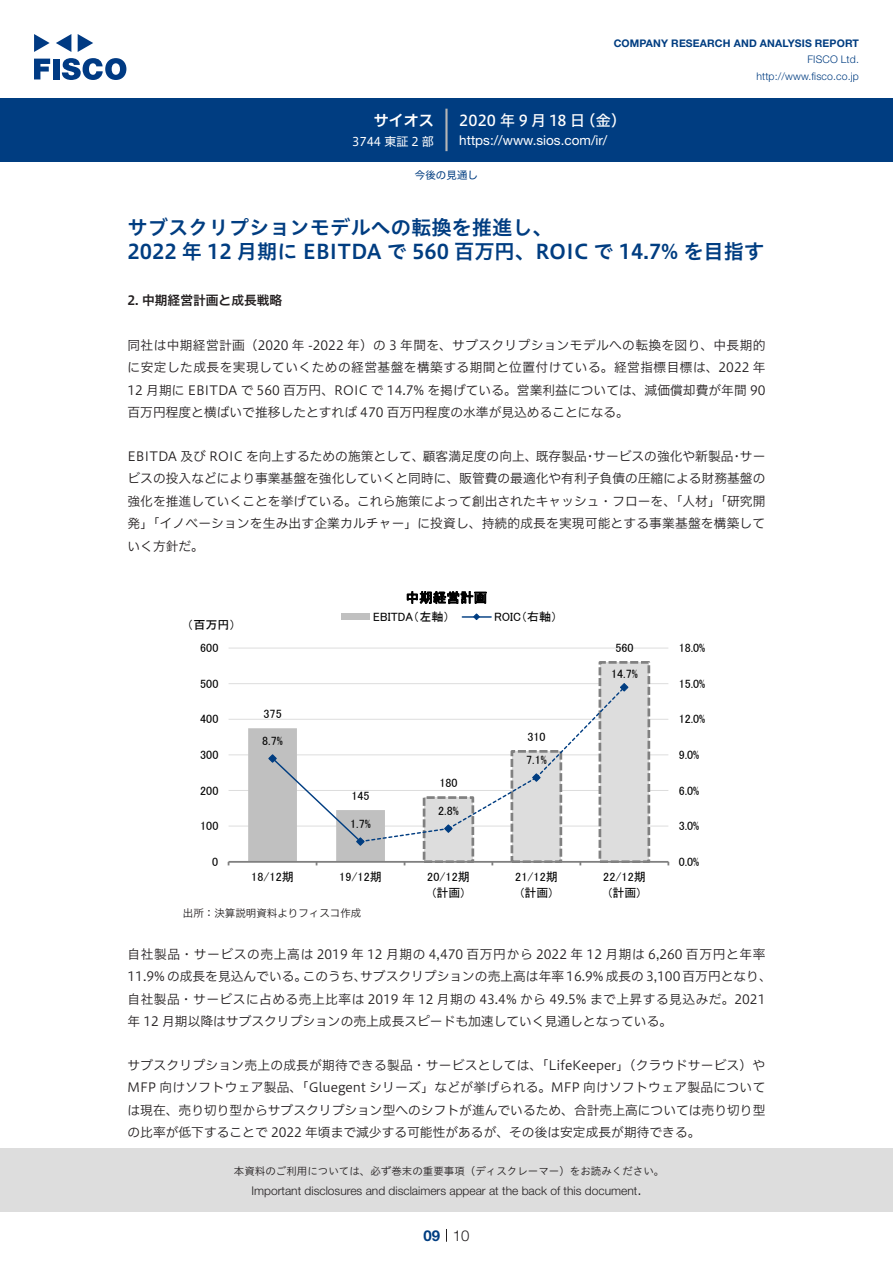
<style>
.page{position:relative;width:893px;height:1263px;background:#fff}
.page>*{position:absolute;margin:0;border:0;box-sizing:border-box;transform-origin:0 0}
.t1{font:20.25px/24px "Hiragino UD Sans Std W6";color:#003d81}
.t2{font:15px "Hiragino UD Sans F Std N W5";letter-spacing:.005em;color:#fff}
.t3{font:15px "Hiragino UD Sans F Std N W6";color:#fff}
.t4{font:300 15px "Helvetica Neue LT Std";color:#231f20}
.t5{font:700 15px "Helvetica Neue LT Std";color:#003d81}
.t6{font:13.5px "Helvetica Neue LT Std";color:#fff}
.t7{font:13.5px "MS P Gothic";letter-spacing:.01em;color:#000}
.t8{font:12.75px/22.5px "Hiragino UD Sans F Std N W3";color:#231f20}
.t9{font:12.75px "Hiragino UD Sans F Std N W6";color:#231f20}
.t10{font:12.15px "MS P Gothic";letter-spacing:.005em;color:#000}
.t11{font:12px/15.6px "MS P Gothic";letter-spacing:.005em;color:#000;text-align:center}
.t12{font:300 12px "Helvetica Neue LT Std";color:#231f20}
.t13{font:12px "Hiragino UD Sans F Std N W4";color:#fff}
.t14{font:10.5px "Hiragino UD Sans Std W3";color:#231f20}
.t15{font:700 10.5px "Helvetica Neue LT Std";letter-spacing:.015em;color:#003d81}
.t16{font:300 10.5px/16.5px "Helvetica Neue LT Std";letter-spacing:.015em;color:#003d81;text-align:right}
.t17{font:10.5px "Hiragino UD Sans F Std N W3";color:#231f20}
.t18{font:10.5px "Hiragino UD Sans F Std N W4";color:#003d81}
</style>
<div class="page">
<div style="left:0;top:1148px;width:893px;height:64px;background:#ddd"></div>
<svg style="left:34px;top:59px;width:16px;height:20px"></svg>
<div style="left:53px;top:59px;width:6px;height:20px;background:#003a83"></div>
<svg style="left:62px;top:58px;width:64px;height:22px"></svg>
<svg style="left:34px;top:34px;width:16px;height:18px"></svg>
<svg style="left:78px;top:34px;width:15px;height:18px"></svg>
<svg style="left:56px;top:34px;width:15px;height:18px"></svg>
<div style="left:0;top:98px;width:893px;height:64px;background:#003d81"></div>
<hr style="left:445px;top:109px;width:3px;height:42px;background:#b5b5b6">
<svg style="left:446px;top:1229px;width:1px;height:13px"></svg>
<hr style="left:229px;top:826px;width:439px;height:1px;background:#ddd">
<hr style="left:229px;top:790px;width:439px;height:1px;background:#ddd">
<hr style="left:229px;top:754px;width:439px;height:1px;background:#ddd">
<hr style="left:229px;top:719px;width:439px;height:1px;background:#ddd">
<hr style="left:229px;top:683px;width:439px;height:1px;background:#ddd">
<hr style="left:229px;top:648px;width:439px;height:1px;background:#ddd">
<div style="left:600px;top:662px;width:49px;height:200px;background:#ddd"></div>
<div style="left:599px;top:661px;width:51px;height:202px;border:3px dashed #808080"></div>
<hr style="left:229px;top:861px;width:439px;height:2px;background:#808080">
<svg style="left:248px;top:682px;width:381px;height:183px"></svg>
<div style="left:341px;top:614px;width:29px;height:6px;background:#c0c0c0"></div>
<hr style="left:462px;top:616px;width:29px;height:2px;background:#003d81">
<svg style="left:473px;top:613px;width:7px;height:7px"></svg>
<p class="t3" style="left:374px;top:109px;width:62px">サイオス</p>
<p class="t13" style="left:352px;top:132px;width:83px">3744 東証 2 部</p>
<p class="t15" style="left:614px;top:37px;width:247px">COMPANY RESEARCH AND ANALYSIS REPORT</p>
<p class="t16" style="left:756px;top:51px;width:104px">FISCO Ltd. http://www.fisco.co j p.</p>
<p class="t2" style="left:580px;top:109px;width:47px">（金(</p>
<p class="t2" style="left:459px;top:109px;width:127px">2020 年 9 月 18 日</p>
<p class="t6" style="left:459px;top:132px;width:150px">https://www.sios.com /i r/</p>
<p class="t18" style="left:415px;top:167px;width:64px">今後の見通し</p>
<h1 class="t1" style="left:128px;top:214px;width:638px">サブスクリプションモデルへの転換を推進し、<br>2022 年 12 月期に EBITDA で 560 百万円、ROIC で 14.7% を目指す</h1>
<p class="t9" style="left:128px;top:290px;width:156px">2. 中期経営計画と成長戦略</p>
<p class="t8" style="left:128px;top:333px;width:639px;text-align:justify">同社は中期経営計画（2020 年 -2022 年）の 3 年間を、サブスクリプションモデルへの転換を図り、中長期的に安定した成長を実現していくための経営基盤を構築する期間と位置付けている。経営指標目標は、2022 年12 月期に EBITDA で 560 百万円、ROIC で 14.7% を掲げている。営業利益については、減価償却費が年間 90百万円程度と横ばいで推移したとすれば 470 百万円程度の水準が見込めることになる。</p>
<p class="t8" style="left:740px;top:444px;width:27px">サー</p>
<p class="t8" style="left:593px;top:444px;width:142px">サービスの強化や新製品</p>
<p class="t8" style="left:128px;top:444px;width:639px">EBITDA 及び ROIC を向上するための施策として、顧客満足度の向上、既存製品<br>ビスの投入などにより事業基盤を強化していくと同時に、販管費の最適化や有利子負債の圧縮による財務基盤の強化を推進していくことを挙げている。これら施策によって創出されたキャッシュ・フローを、「人材」「研究開発」「イノベーションを生み出す企業カルチャー」に投資し、持続的成長を実現可能とする事業基盤を構築していく方針だ。</p>
<p class="t8" style="left:584px;top:444px;width:14px">・</p>
<p class="t8" style="left:730px;top:444px;width:14px">・</p>
<p class="t7" style="left:406px;top:591px;width:83px">中期経営計画</p>
<p class="t11" style="left:187px;top:616px;width:50px">（百万円(</p>
<p class="t11" style="left:373px;top:609px;width:78px">EBITDA（左軸）</p>
<p class="t11" style="left:494px;top:609px;width:65px">ROIC（右軸(</p>
<p class="t11" style="left:200px;top:640px;width:20px">600</p>
<p class="t11" style="left:615px;top:640px;width:20px">560</p>
<p class="t11" style="left:679px;top:640px;width:28px">18.0%</p>
<p class="t11" style="left:200px;top:675px;width:20px">500</p>
<p class="t10" style="left:611px;top:667px;width:28px">14.7%</p>
<p class="t11" style="left:679px;top:675px;width:28px">15.0%</p>
<p class="t11" style="left:200px;top:711px;width:20px">400</p>
<p class="t10" style="left:263px;top:707px;width:20px">375</p>
<p class="t11" style="left:679px;top:711px;width:28px">12.0%</p>
<p class="t11" style="left:262px;top:732px;width:22px">8.7%</p>
<p class="t11" style="left:527px;top:729px;width:20px">310</p>
<p class="t10" style="left:200px;top:748px;width:20px">300</p>
<p class="t11" style="left:526px;top:751px;width:22px">7.1%</p>
<p class="t10" style="left:679px;top:748px;width:22px">9.0%</p>
<p class="t10" style="left:200px;top:784px;width:20px">200</p>
<p class="t11" style="left:351px;top:788px;width:20px">145</p>
<p class="t11" style="left:439px;top:775px;width:20px">180</p>
<p class="t10" style="left:679px;top:784px;width:22px">6.0%</p>
<p class="t11" style="left:438px;top:802px;width:22px">2.8%</p>
<p class="t11" style="left:200px;top:818px;width:20px">100</p>
<p class="t11" style="left:350px;top:815px;width:22px">1.7%</p>
<p class="t11" style="left:679px;top:818px;width:22px">3.0%</p>
<p class="t11" style="left:212px;top:854px;width:8px">0</p>
<p class="t11" style="left:679px;top:854px;width:22px">0.0%</p>
<p class="t11" style="left:251px;top:869px;width:44px">18/12期</p>
<p class="t11" style="left:339px;top:869px;width:44px">19/12期</p>
<p class="t11" style="left:427px;top:869px;width:44px">20/12期</p>
<p class="t11" style="left:433px;top:885px;width:33px">(計画(</p>
<p class="t11" style="left:515px;top:869px;width:44px">21/12期(計画(</p>
<p class="t11" style="left:603px;top:869px;width:44px">22/12期(計画(</p>
<p class="t17" style="left:183px;top:905px;width:180px">出所：決算説明資料よりフィスコ作成</p>
<p class="t8" style="left:360px;top:942px;width:413px;text-indent:-233px">自社製品・サービスの売上高は 2019 年 12 月期の 4,470 百万円から 2022 年 12 月期は 6,260 百万円と年率サブスクリプションの売上高は年率 16.9% 成長の 3,100 百万円となり、</p>
<p class="t8" style="left:128px;top:964px;width:639px">11.9% の成長を見込んでいる。<br>自社製品・サービスに占める売上比率は 2019 年 12 月期の 43.4% から 49.5% まで上昇する見込みだ。2021年 12 月期以降はサブスクリプションの売上成長スピードも加速していく見通しとなっている。</p>
<p class="t8" style="left:128px;top:1053px;width:639px;text-align:justify">サブスクリプション売上の成長が期待できる製品・サービスとしては、「LifeKeeper」（クラウドサービス）やMFP 向けソフトウェア製品、「Gluegent シリーズ」などが挙げられる。MFP 向けソフトウェア製品については現在、売り切り型からサブスクリプション型へのシフトが進んでいるため、合計売上高については売り切り型の比率が低下することで 2022 年頃まで減少する可能性があるが、その後は安定成長が期待できる。</p>
<p class="t8" style="left:303px;top:964px;width:65px">このうち、</p>
<p class="t14" style="left:234px;top:1163px;width:432px">本資料のご利用については、必ず巻末の重要事項（ディスクレーマー）をお読みください。</p>
<p class="t4" style="left:637px;top:1180px;width:6px">.</p>
<p class="t12" style="left:251px;top:1183px;width:387px">Important disclosures and disclaimers appear at the back of this document</p>
<p class="t5" style="left:423px;top:1226px;width:18px">09</p>
<p class="t4" style="left:453px;top:1226px;width:18px">10</p>
</div>
